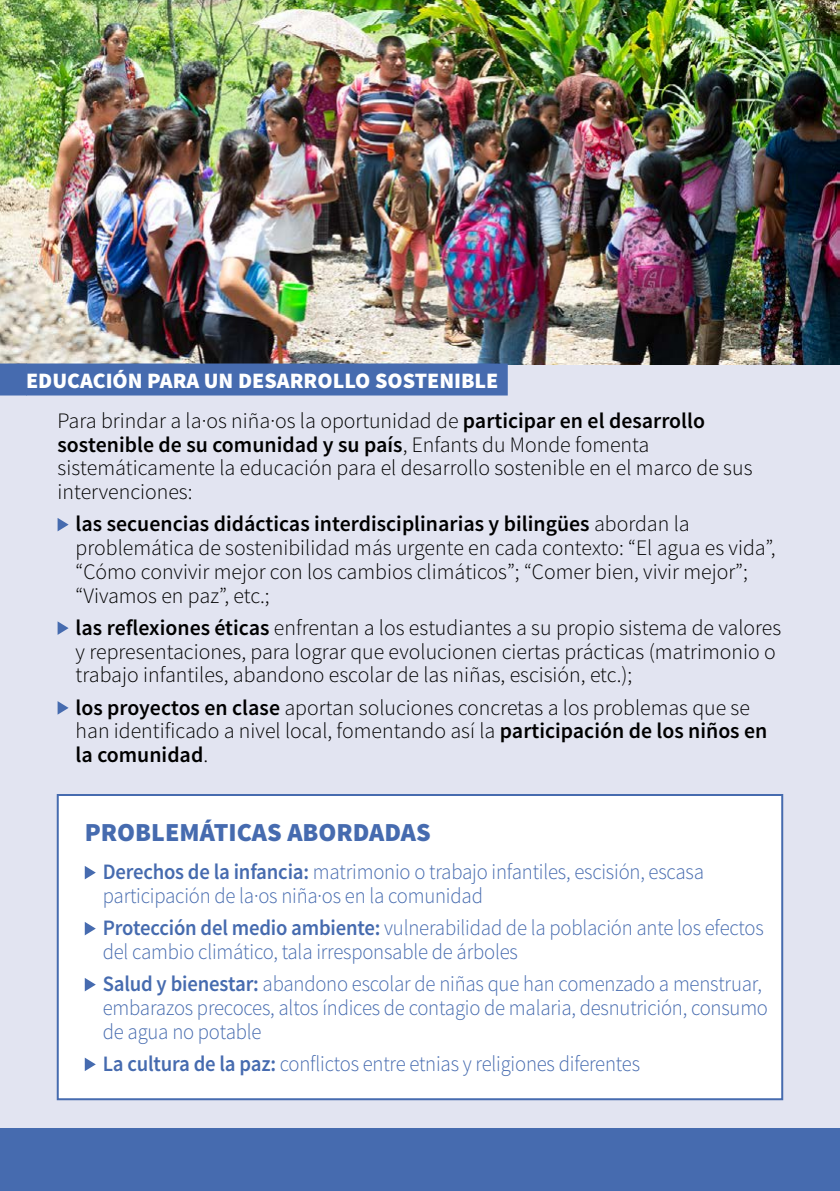
<style>
.page{position:relative;width:840px;height:1191px;background:#fff}
.page>*{position:absolute;margin:0;border:0;box-sizing:border-box;transform-origin:0 0}
.t1{font:900 26px "Source Sans Pro";color:#466baf}
.t2{font:300 22px/23.8px "Source Sans Pro";color:#000}
.t3{font:300 22px/23.8px "Source Sans Pro";letter-spacing:-.01em;color:#466baf;scale:.94 1}
.t4{font:900 22px "Source Sans Pro";color:#fff}
.s1{font-weight:600}
</style>
<div class="page">
<div style="left:0;top:0;width:839px;height:1157px;background:#e2e4f1"></div>
<hr style="left:838px;top:1128px;width:1px;height:63px;background:#466baf">
<div style="left:0;top:1128px;width:838px;height:63px;background:#466baf"></div>
<svg style="left:58px;top:518px;width:11px;height:13px"></svg>
<svg style="left:58px;top:621px;width:11px;height:14px"></svg>
<svg style="left:58px;top:701px;width:11px;height:13px"></svg>
<img style="left:0;top:0;width:839px;height:365px">
<div style="left:0;top:363px;width:27px;height:32px;background:#466baf"></div>
<div style="left:57px;top:794px;width:725px;height:306px;background:#fff;border:2px solid #466baf"></div>
<svg style="left:85px;top:866px;width:11px;height:13px"></svg>
<svg style="left:85px;top:922px;width:11px;height:13px"></svg>
<svg style="left:85px;top:978px;width:11px;height:13px"></svg>
<svg style="left:85px;top:1058px;width:11px;height:13px"></svg>
<div style="left:26px;top:363px;width:481px;height:32px;background:#466baf"></div>
<p class="t4" style="left:26px;top:366px;width:473px">EDUCACIÓN PARA UN DESARROLLO SOSTENIBLE</p>
<p class="t2" style="left:58px;top:409px;width:696px">Para brindar a la·os niña·os la oportunidad de <span class="s1">participar en el desarrollo sostenible de su comunidad y su país</span>, Enfants du Monde fomenta sistemáticamente la educación para el desarrollo sostenible en el marco de sus intervenciones:</p>
<p class="t2" style="left:76px;top:512px;width:701px"><span class="s1">las secuencias didácticas interdisciplinarias y bilingües</span> abordan la problemática de sostenibilidad más urgente en cada contexto: “El agua es vida”, “Cómo convivir mejor con los cambios climáticos”; “Comer bien, vivir mejor”; “Vivamos en paz”, etc.;</p>
<p class="t2" style="left:76px;top:616px;width:706px"><span class="s1">las reflexiones éticas</span> enfrentan a los estudiantes a su propio sistema de valores y representaciones, para lograr que evolucionen ciertas prácticas (matrimonio o trabajo infantiles, abandono escolar de las niñas, escisión, etc.);</p>
<p class="t2" style="left:76px;top:695px;width:692px"><span class="s1">los proyectos en clase</span> aportan soluciones concretas a los problemas que se han identificado a nivel local, fomentando así la <span class="s1">participación de los niños en la comunidad</span>.</p>
<p class="t1" style="left:85px;top:815px;width:347px">PROBLEMÁTICAS ABORDADAS</p>
<p class="t3" style="left:103px;top:860px;width:640px"><span class="s1">Derechos de la infancia:</span> matrimonio o trabajo infantiles, escisión, escasa participación de la·os niña·os en la comunidad</p>
<p class="t3" style="left:103px;top:916px;width:704px"><span class="s1">Protección del medio ambiente:</span> vulnerabilidad de la población ante los efectos del cambio climático, tala irresponsable de árboles</p>
<p class="t3" style="left:103px;top:972px;width:708px"><span class="s1">Salud y bienestar:</span> abandono escolar de niñas que han comenzado a menstruar, embarazos precoces, altos índices de contagio de malaria, desnutrición, consumo de agua no potable</p>
<p class="t3" style="left:103px;top:1052px;width:572px"><span class="s1">La cultura de la paz:</span> conflictos entre etnias y religiones diferentes</p>
</div>
